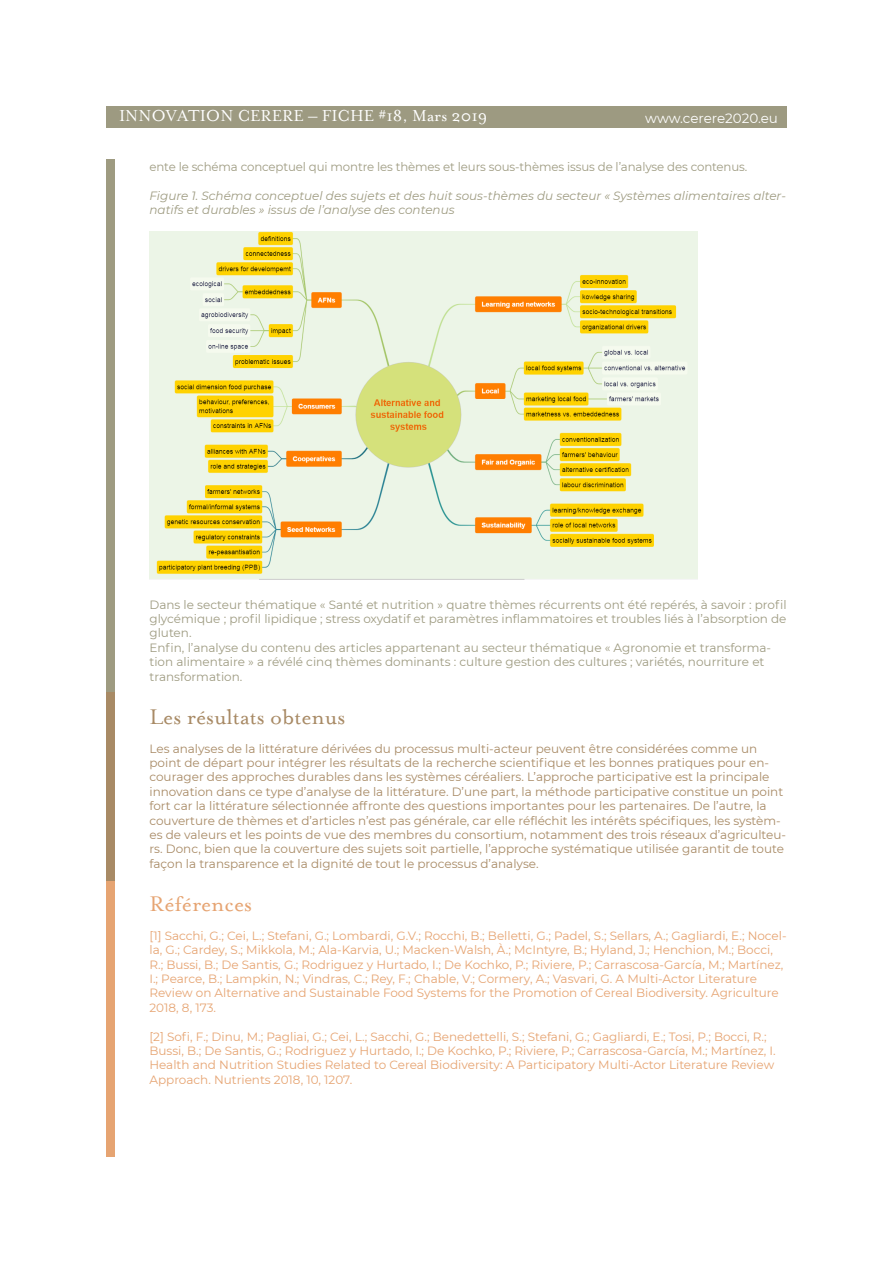
<style>
.page{position:relative;width:893px;height:1263px;background:#fff}
.page>*{position:absolute;margin:0;border:0;box-sizing:border-box;transform-origin:0 0}
.t1{font:24px "Mrs Eaves Roman";color:#a88a65}
.t2{font:24px "Mrs Eaves Roman";color:#e6a472}
.t3{font:18px "Mrs Eaves Roman";color:#fff}
.t4{font:13.5px "Montserrat";letter-spacing:-.005em;color:#fff}
.t5{font:12px/14.4px "Montserrat";color:#e6a472}
.t6{font:12px/14.4px "Montserrat";color:#a88a65}
.t7{font:12px/14.4px "Montserrat";color:#9e9b81;text-align:justify}
.t8{font:italic 12px/14.4px "Montserrat";color:#9e9b81}
</style>
<div class="page">
<div style="left:106px;top:106px;width:681px;height:22px;background:#9d9a81"></div>
<div style="left:106px;top:691px;width:8px;height:190px;background:#a88a65"></div>
<div style="left:106px;top:881px;width:9px;height:276px;background:#e6a472"></div>
<img style="left:149px;top:231px;width:548px;height:349px">
<div style="left:107px;top:159px;width:8px;height:532px;background:#9e9b81"></div>
<p class="t3" style="left:119px;top:106px;width:370px">INNOVATION CERERE – FICHE #18, Mars 2019</p>
<p class="t4" style="left:645px;top:109px;width:134px">www.cerere2020.eu</p>
<p class="t7" style="left:149px;top:159px;width:599px">ente le schéma conceptuel qui montre les thèmes et leurs sous-thèmes issus de l’analyse des contenus.</p>
<p class="t8" style="left:149px;top:188px;width:638px">Figure 1. Schéma conceptuel des sujets et des huit sous-thèmes du secteur « Systèmes alimentaires alter&shy;natifs et durables » issus de l’analyse des contenus</p>
<p class="t7" style="left:149px;top:597px;width:639px">Dans le secteur thématique « Santé et nutrition » quatre thèmes récurrents ont été repérés, à savoir : profil glycémique ; profil lipidique ; stress oxydatif et paramètres inflammatoires et troubles liés à l’absorption de gluten.</p>
<p class="t7" style="left:149px;top:640px;width:623px;text-align:left">Enfin, l’analyse du contenu des articles appartenant au secteur thématique « Agronomie et transforma&shy;tion alimentaire » a révélé cinq thèmes dominants : culture gestion des cultures ; variétés, nourriture et transformation.</p>
<p class="t1" style="left:149px;top:704px;width:197px">Les résultats obtenus</p>
<p class="t6" style="left:149px;top:741px;width:638px">Les analyses de la littérature dérivées du processus multi-acteur peuvent être considérées comme un point de départ pour intégrer les résultats de la recherche scientifique et les bonnes pratiques pour en&shy;courager des approches durables dans les systèmes céréaliers. L’approche participative est la principale innovation dans ce type d’analyse de la littérature. D’une part, la méthode participative constitue un point fort car la littérature sélectionnée affronte des questions importantes pour les partenaires. De l’autre, la couverture de thèmes et d’articles n’est pas générale, car elle réfléchit les intérêts spécifiques, les systèm&shy;es de valeurs et les points de vue des membres du consortium, notamment des trois réseaux d’agriculteu&shy;rs. Donc, bien que la couverture des sujets soit partielle, l’approche systématique utilisée garantit de toute façon la transparence et la dignité de tout le processus d’analyse.</p>
<p class="t2" style="left:149px;top:891px;width:104px">Références</p>
<p class="t5" style="left:149px;top:928px;width:639px">[1] Sacchi, G.; Cei, L.; Stefani, G.; Lombardi, G.V.; Rocchi, B.; Belletti, G.; Padel, S.; Sellars, A.; Gagliardi, E.; Nocel&shy;la, G.; Cardey, S.; Mikkola, M.; Ala-Karvia, U.; Macken-Walsh, À.; McIntyre, B.; Hyland, J.; Henchion, M.; Bocci, R.; Bussi, B.; De Santis, G.; Rodriguez y Hurtado, I.; De Kochko, P.; Riviere, P.; Carrascosa-García, M.; Martínez, I.; Pearce, B.; Lampkin, N.; Vindras, C.; Rey, F.; Chable, V.; Cormery, A.; Vasvari, G. A Multi-Actor Literature Review on Alternative and Sustainable Food Systems for the Promotion of Cereal Biodiversity. Agriculture 2018, 8, 173.</p>
<p class="t5" style="left:149px;top:1029px;width:628px">[2] Sofi, F.; Dinu, M.; Pagliai, G.; Cei, L.; Sacchi, G.; Benedettelli, S.; Stefani, G.; Gagliardi, E.; Tosi, P.; Bocci, R.; Bussi, B.; De Santis, G.; Rodriguez y Hurtado, I.; De Kochko, P.; Riviere, P.; Carrascosa-García, M.; Martínez, I.<br>Health and Nutrition Studies Related to Cereal Biodiversity: A Participatory Multi-Actor Literature Review Approach. Nutrients 2018, 10, 1207.</p>
</div>
